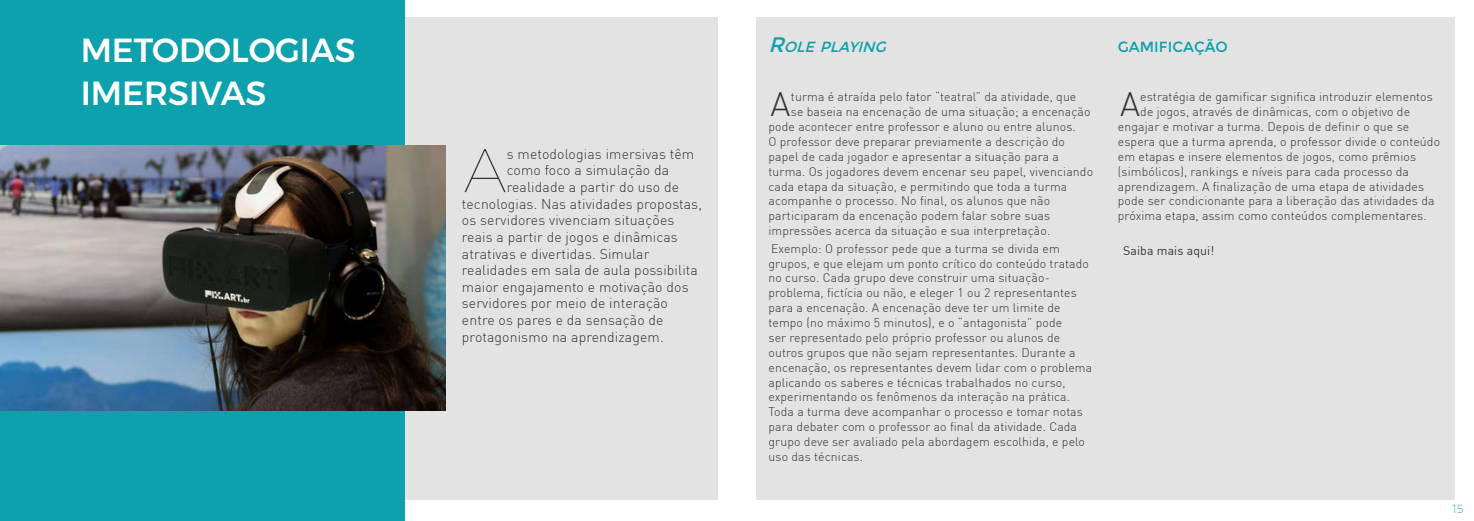
<style>
.page{position:relative;width:1474px;height:521px;background:#fff}
.page>*{position:absolute;margin:0;border:0;box-sizing:border-box;transform-origin:0 0}
.t1{font:100 61.6px "Montserrat";color:#333}
.t2{font:500 33.25px/43.8px "Montserrat";color:#fff}
.t3{font:300 33.16px "DIN";color:#333}
.t4{font:italic 14.7px "Montserrat";color:#0ca1ad}
.t5{font:14.7px "Montserrat";color:#0ca1ad}
.t6{font:300 14px "DIN";letter-spacing:.01em;color:#333}
.t7{font:300 12.25px/14.9px "DIN";letter-spacing:.01em;color:#333}
.t8{font:12.25px "DIN";letter-spacing:.01em;color:#333}
.t9{font:200 11.38px "Montserrat";color:#0ca1ad}
.s1{font-size:21px}
</style>
<div class="page">
<div style="left:19px;top:17px;width:699px;height:483px;background:#e3e3e3"></div>
<div style="left:756px;top:17px;width:698px;height:483px;background:#e3e3e3"></div>
<div style="left:0;top:0;width:405px;height:521px;background:#0ca1ad"></div>
<img style="left:0;top:145px;width:446px;height:266px">
<h2 class="t2" style="left:81px;top:28px;width:276px">METODOLOGIAS<br>IMERSIVAS</h2>
<h1 class="t1" style="left:464px;top:125px;width:44px">A</h1>
<p class="t6" style="left:507px;top:145px;width:189px">s metodologias imersivas têm</p>
<p class="t6" style="left:507px;top:162px;width:164px">como foco a simulação da</p>
<p class="t6" style="left:507px;top:178px;width:174px">realidade a partir do uso de</p>
<p class="t6" style="left:462px;top:195px;width:241px">tecnologias. Nas atividades propostas,</p>
<p class="t6" style="left:462px;top:212px;width:214px">os servidores vivenciam situações</p>
<p class="t6" style="left:462px;top:228px;width:217px">reais a partir de jogos e dinâmicas</p>
<p class="t6" style="left:462px;top:245px;width:189px">atrativas e divertidas. Simular</p>
<p class="t6" style="left:462px;top:261px;width:237px">realidades em sala de aula possibilita</p>
<p class="t6" style="left:462px;top:278px;width:228px">maior engajamento e motivação dos</p>
<p class="t6" style="left:462px;top:295px;width:207px">servidores por meio de interação</p>
<p class="t6" style="left:462px;top:311px;width:203px">entre os pares e da sensação de</p>
<p class="t6" style="left:462px;top:328px;width:203px">protagonismo na aprendizagem.</p>
<p class="t4" style="left:768px;top:38px;width:123px"><span class="s1">R</span>OLE PLAYING</p>
<p class="t5" style="left:1117px;top:38px;width:112px">GAMIFICAÇÃO</p>
<h3 class="t3" style="left:770px;top:84px;width:21px">A</h3>
<p class="t7" style="left:791px;top:89px;width:287px">turma é atraída pelo fator “teatral” da atividade, que</p>
<p class="t7" style="left:791px;top:104px;width:301px">se baseia na encenação de uma situação; a encenação</p>
<p class="t7" style="left:768px;top:119px;width:309px">pode acontecer entre professor e aluno ou entre alunos.</p>
<p class="t7" style="left:768px;top:134px;width:298px">O professor deve preparar previamente a descrição do</p>
<p class="t7" style="left:768px;top:149px;width:292px">papel de cada jogador e apresentar a situação para a</p>
<p class="t7" style="left:768px;top:164px;width:326px">turma. Os jogadores devem encenar seu papel, vivenciando</p>
<p class="t7" style="left:768px;top:179px;width:300px">cada etapa da situação, e permitindo que toda a turma</p>
<p class="t7" style="left:768px;top:193px;width:283px">acompanhe o processo. No final, os alunos que não</p>
<p class="t7" style="left:768px;top:208px;width:283px">participaram da encenação podem falar sobre suas</p>
<p class="t7" style="left:768px;top:223px;width:283px">impressões acerca da situação e sua interpretação.</p>
<p class="t7" style="left:768px;top:241px;width:325px">Exemplo: O professor pede que a turma se divida em grupos, e que elejam um ponto crítico do conteúdo tratado no curso. Cada grupo deve construir uma situação&shy;problema, fictícia ou não, e eleger 1 ou 2 representantes para a encenação. A encenação deve ter um limite de tempo (no máximo 5 minutos), e o “antagonista” pode<br>ser representado pelo próprio professor ou alunos de outros grupos que não sejam representantes. Durante a encenação, os representantes devem lidar com o problema aplicando os saberes e técnicas trabalhados no curso, experimentando os fenômenos da interação na prática.<br>Toda a turma deve acompanhar o processo e tomar notas para debater com o professor ao final da atividade. Cada grupo deve ser avaliado pela abordagem escolhida, e pelo uso das técnicas.</p>
<h3 class="t3" style="left:1120px;top:84px;width:21px">A</h3>
<p class="t7" style="left:1140px;top:89px;width:294px">estratégia de gamificar significa introduzir elementos</p>
<p class="t7" style="left:1140px;top:104px;width:271px">de jogos, através de dinâmicas, com o objetivo de</p>
<p class="t7" style="left:1117px;top:119px;width:293px">engajar e motivar a turma. Depois de definir o que se</p>
<p class="t7" style="left:1117px;top:134px;width:324px">espera que a turma aprenda, o professor divide o conteúdo</p>
<p class="t7" style="left:1117px;top:149px;width:300px">em etapas e insere elementos de jogos, como prêmios</p>
<p class="t7" style="left:1117px;top:164px;width:292px">(simbólicos), rankings e níveis para cada processo da</p>
<p class="t7" style="left:1117px;top:179px;width:308px">aprendizagem. A finalização de uma etapa de atividades</p>
<p class="t7" style="left:1117px;top:193px;width:318px">pode ser condicionante para a liberação das atividades da</p>
<p class="t7" style="left:1117px;top:208px;width:310px">próxima etapa, assim como conteúdos complementares.</p>
<p class="t8" style="left:1123px;top:242px;width:93px">Saiba mais aqui!</p>
<p class="t9" style="left:1452px;top:501px;width:12px">15</p>
</div>
